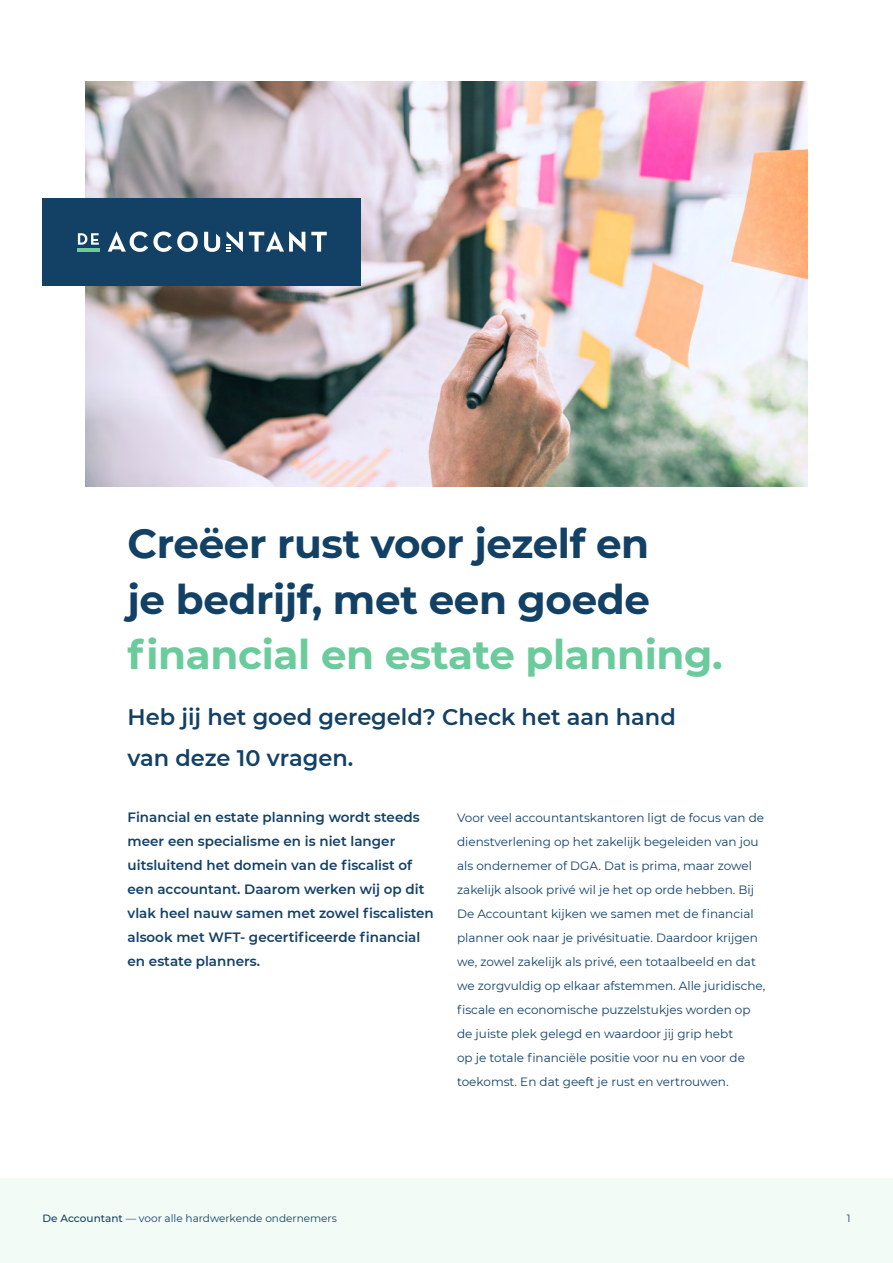
<style>
.page{position:relative;width:893px;height:1263px;background:#fff}
.page>*{position:absolute;margin:0;border:0;box-sizing:border-box;transform-origin:0 0}
.t1{font:700 40.5px/55.5px "Montserrat";letter-spacing:-.01em;color:#134065}
.t2{font:700 40.5px "Montserrat";letter-spacing:-.01em;color:#6bcb9d}
.t3{font:600 22.5px/40.5px "Montserrat";color:#134065}
.t4{font:600 13.5px/24px "Montserrat";color:#134065}
.t5{font:12px/24px "Montserrat";color:#134065}
.t6{font:10.5px "Montserrat";color:#134065}
.s1{font-weight:500}
</style>
<div class="page">
<div style="left:0;top:1178px;width:893px;height:85px;background:#f3fbf7"></div>
<img style="left:85px;top:82px;width:723px;height:404px">
<div style="left:43px;top:198px;width:318px;height:87px;background:#134065"></div>
<hr style="left:77px;top:248px;width:23px;height:4px;background:#6bcb9d">
<svg style="left:311px;top:232px;width:16px;height:20px"></svg>
<svg style="left:249px;top:232px;width:56px;height:20px"></svg>
<svg style="left:108px;top:231px;width:90px;height:21px"></svg>
<svg style="left:204px;top:232px;width:16px;height:20px"></svg>
<svg style="left:226px;top:232px;width:17px;height:20px"></svg>
<svg style="left:78px;top:233px;width:21px;height:12px"></svg>
<h1 class="t1" style="left:128px;top:514px;width:524px">Creëer rust voor jezelf en je bedrijf, met een goede</h1>
<h1 class="t2" style="left:128px;top:625px;width:597px">financial en estate planning.</h1>
<h2 class="t3" style="left:128px;top:696px;width:550px">Heb jij het goed geregeld? Check het aan hand van deze 10 vragen.</h2>
<p class="t4" style="left:128px;top:805px;width:308px">Financial en estate planning wordt steeds meer een specialisme en is niet langer uitsluitend het domein van de fiscalist of een accountant. Daarom werken wij op dit vlak heel nauw samen met zowel fiscalisten alsook met WFT- gecertificeerde financial en estate planners.</p>
<p class="t5" style="left:457px;top:805px;width:310px">Voor veel accountantskantoren ligt de focus van de dienstverlening op het zakelijk begeleiden van jou als ondernemer of DGA. Dat is prima, maar zowel zakelijk alsook privé wil je het op orde hebben. Bij De Accountant kijken we samen met de financial planner ook naar je privésituatie. Daardoor krijgen we, zowel zakelijk als privé, een totaalbeeld en dat we zorgvuldig op elkaar afstemmen. Alle juridische, fiscale en economische puzzelstukjes worden op de juiste plek gelegd en waardoor jij grip hebt<br>op je totale financiële positie voor nu en voor de toekomst. En dat geeft je rust en vertrouwen.</p>
<p class="t6" style="left:43px;top:1211px;width:296px"><span class="s1">De Accountant</span> — voor alle hardwerkende ondernemers</p>
<p class="t6" style="left:847px;top:1211px;width:5px">1</p>
</div>
